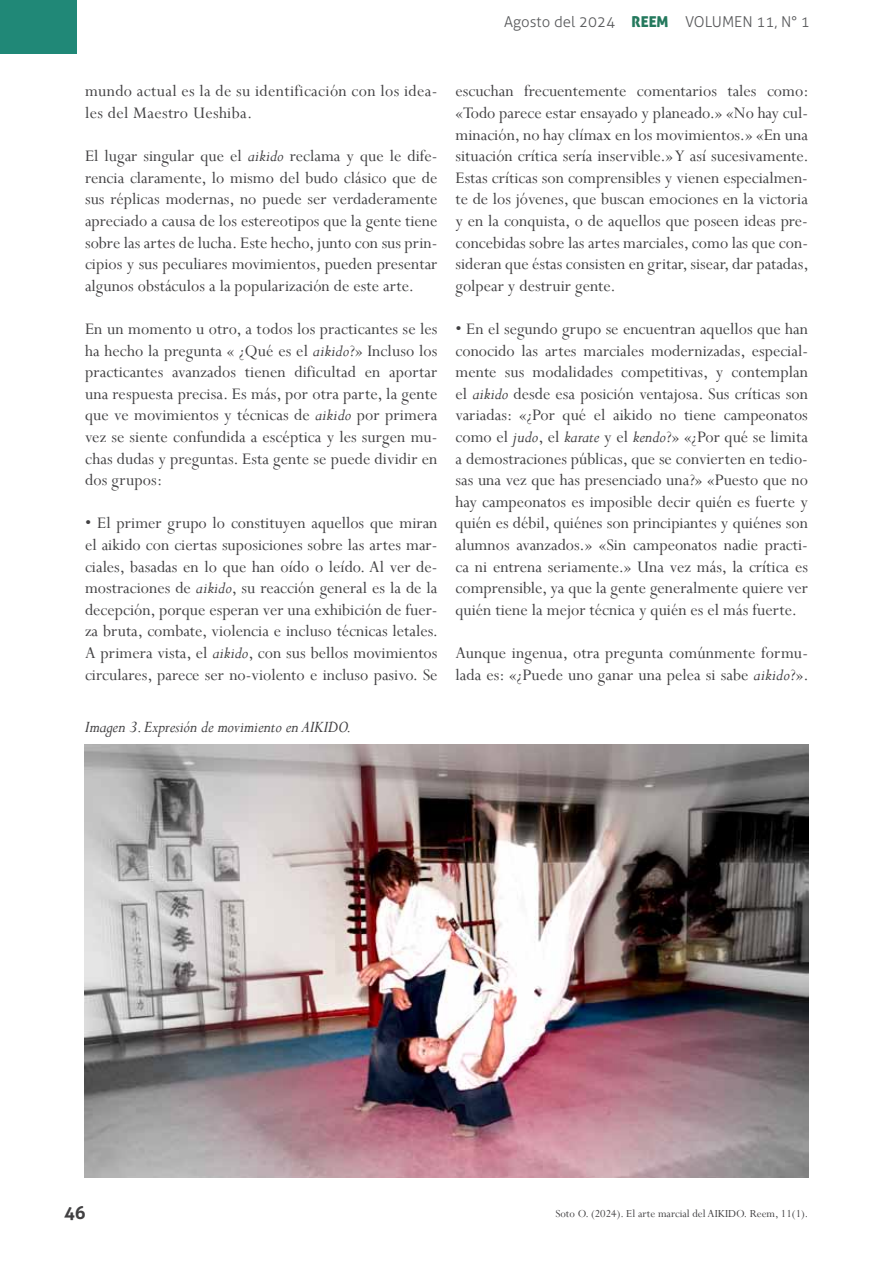
<style>
.page{position:relative;width:893px;height:1263px;background:#fff}
.page>*{position:absolute;margin:0;border:0;box-sizing:border-box;transform-origin:0 0}
.t1{font:18px/21.6px "Perpetua";color:#414042;text-align:justify}
.t2{font:18px/21.6px "Perpetua";letter-spacing:.02em;color:#414042}
.t3{font:italic 18px "Perpetua";letter-spacing:-.01em;color:#414042}
.t4{font:700 18px "Aller";color:#414042}
.t5{font:300 15px "Aller";color:#58595b}
.t6{font:12px "Perpetua";color:#414042}
.s1{font-family:"Aller Display";font-weight:400;color:#24795d}
.s2{font-style:italic}
</style>
<div class="page">
<div style="left:0;top:0;width:77px;height:54px;background:#208877"></div>
<img style="left:85px;top:744px;width:723px;height:434px">
<p class="t5" style="left:504px;top:13px;width:307px">Agosto del 2024 <span class="s1">REEM</span> VOLUMEN 11, N° 1</p>
<p class="t2" style="left:85px;top:80px;width:354px">mundo actual es la de su identificación con los idea&shy;les del Maestro Ueshiba.</p>
<p class="t1" style="left:85px;top:145px;width:354px">El lugar singular que el <span class="s2">aikido</span> reclama y que le dife&shy;rencia claramente, lo mismo del budo clásico que de sus réplicas modernas, no puede ser verdaderamente apreciado a causa de los estereotipos que la gente tiene sobre las artes de lucha. Este hecho, junto con sus prin&shy;cipios y sus peculiares movimientos, pueden presentar algunos obstáculos a la popularización de este arte.</p>
<p class="t1" style="left:85px;top:318px;width:354px">En un momento u otro, a todos los practicantes se les ha hecho la pregunta « ¿Qué es el <span class="s2">aikido</span>?» Incluso los practicantes avanzados tienen dificultad en aportar una respuesta precisa. Es más, por otra parte, la gente que ve movimientos y técnicas de <span class="s2">aikido</span> por primera vez se siente confundida a escéptica y les surgen mu&shy;chas dudas y preguntas. Esta gente se puede dividir en dos grupos:</p>
<p class="t1" style="left:85px;top:512px;width:355px">• El primer grupo lo constituyen aquellos que miran el aikido con ciertas suposiciones sobre las artes mar&shy;ciales, basadas en lo que han oído o leído. Al ver de&shy;mostraciones de <span class="s2">aikido</span>, su reacción general es la de la decepción, porque esperan ver una exhibición de fuer&shy;za bruta, combate, violencia e incluso técnicas letales.<br>A primera vista, el <span class="s2">aikido</span>, con sus bellos movimientos circulares, parece ser no-violento e incluso pasivo. Se</p>
<p class="t3" style="left:85px;top:715px;width:268px">Imagen 3. Expresión de movimiento en AIKIDO.</p>
<p class="t1" style="left:455px;top:80px;width:355px">escuchan frecuentemente comentarios tales como: «Todo parece estar ensayado y planeado.» «No hay cul&shy;minación, no hay clímax en los movimientos.» «En una situación crítica sería inservible.» Y así sucesivamente.<br>Estas críticas son comprensibles y vienen especialmen&shy;te de los jóvenes, que buscan emociones en la victoria y en la conquista, o de aquellos que poseen ideas pre&shy;concebidas sobre las artes marciales, como las que con&shy;sideran que éstas consisten en gritar, sisear, dar patadas, golpear y destruir gente.</p>
<p class="t1" style="left:455px;top:318px;width:354px">• En el segundo grupo se encuentran aquellos que han conocido las artes marciales modernizadas, especial&shy;mente sus modalidades competitivas, y contemplan el <span class="s2">aikido</span> desde esa posición ventajosa. Sus críticas son variadas: «¿Por qué el aikido no tiene campeonatos como el <span class="s2">judo</span>, el <span class="s2">karate</span> y el <span class="s2">kendo</span>?» «¿Por qué se limita a demostraciones públicas, que se convierten en tedio&shy;sas una vez que has presenciado una?» «Puesto que no hay campeonatos es imposible decir quién es fuerte y quién es débil, quiénes son principiantes y quiénes son alumnos avanzados.» «Sin campeonatos nadie practi&shy;ca ni entrena seriamente.» Una vez más, la crítica es comprensible, ya que la gente generalmente quiere ver quién tiene la mejor técnica y quién es el más fuerte.</p>
<p class="t1" style="left:455px;top:642px;width:355px">Aunque ingenua, otra pregunta comúnmente formu&shy;lada es: «¿Puede uno ganar una pelea si sabe <span class="s2">aikido</span>?».</p>
<p class="t4" style="left:64px;top:1201px;width:23px">46</p>
<p class="t6" style="left:555px;top:1206px;width:254px">Soto O. (2024). El arte marcial del AIKIDO. Reem, 11(1).</p>
</div>
